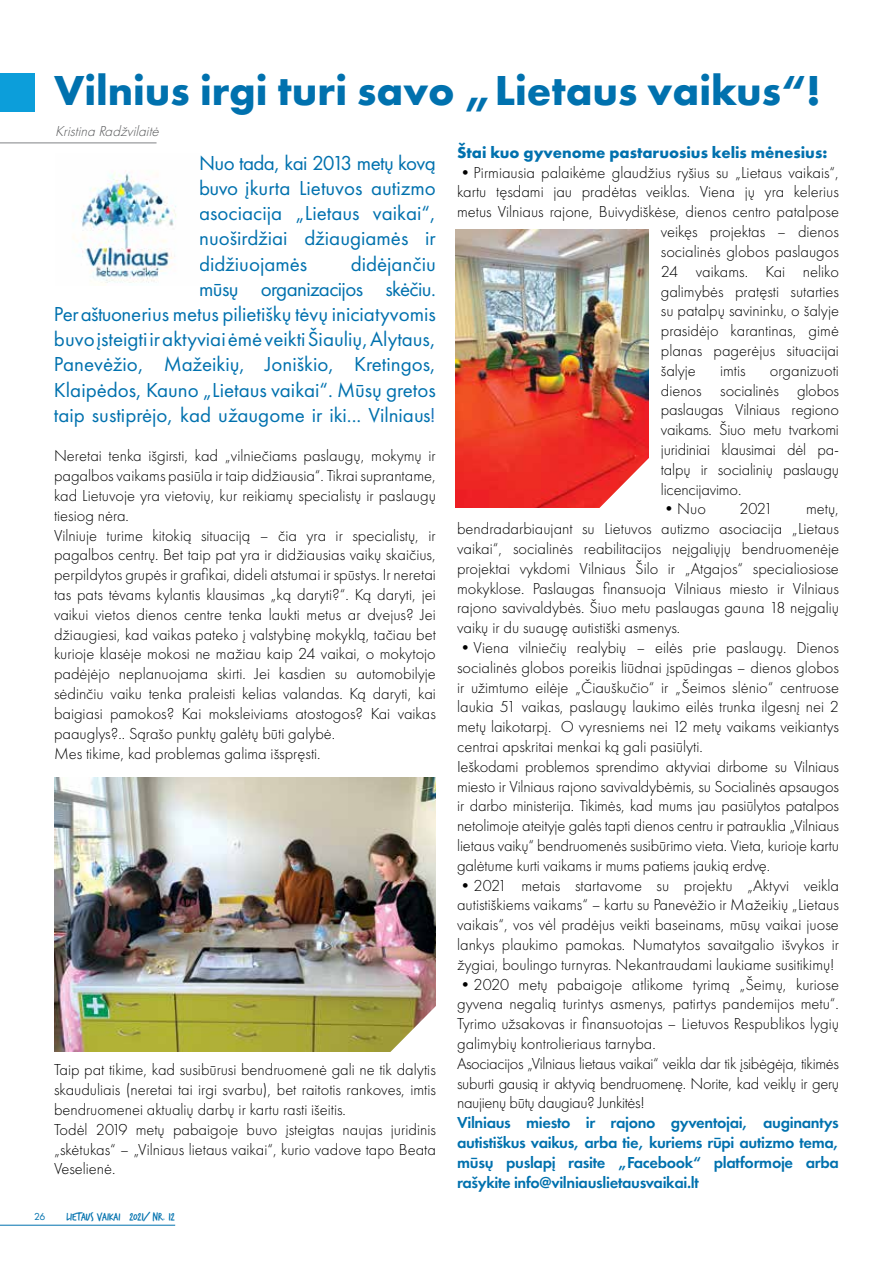
<style>
.page{position:relative;width:893px;height:1263px;background:#fff}
.page>*{position:absolute;margin:0;border:0;box-sizing:border-box;transform-origin:0 0}
.t1{font:700 43.5px "Futura PT";color:#0071ae}
.t2{font:21px/25.2px "Futura PT";color:#0071ae;text-align:justify}
.t3{font:300 16.5px/19.8px "Futura PT";color:#000}
.t4{font:600 16.5px/19.8px "Futura PT";letter-spacing:-.02em;color:#0071ae;text-align:justify}
.t5{font:700 16.5px "Futura PT";color:#0071ae}
.t6{font:italic 300 15px "Futura PT";color:#58595b}
.t7{font:12px "Trash Hand";color:#0071ae}
.t8{font:10.5px "Futura PT";color:#0071ae}
.s1{color:#1c75bc}
</style>
<div class="page">
<hr style="left:0;top:1225px;width:175px;height:1px;background:#0071ae">
<hr style="left:0;top:143px;width:157px;height:1px;background:#808285">
<img style="left:72px;top:172px;width:104px;height:111px">
<img style="left:55px;top:778px;width:380px;height:273px">
<img style="left:455px;top:230px;width:193px;height:277px">
<svg style="left:596px;top:457px;width:53px;height:51px"></svg>
<svg style="left:387px;top:1001px;width:49px;height:51px"></svg>
<div style="left:0;top:74px;width:34px;height:38px;background:#0c9eda"></div>
<h1 class="t1" style="left:54px;top:63px;width:768px">Vilnius irgi turi savo „Lietaus vaikus“!</h1>
<p class="t5" style="left:457px;top:142px;width:372px">Štai kuo gyvenome pastaruosius kelis mėnesius:</p>
<p class="t3" style="left:457px;top:162px;width:383px">•Pirmiausia palaikėme glaudžius ryšius su „Lietaus vaikais“,</p>
<p class="t3" style="left:457px;top:182px;width:383px">kartu tęsdami jau pradėtas veiklas. Viena jų yra kelerius</p>
<p class="t3" style="left:457px;top:202px;width:383px">metus Vilniaus rajone, Buivydiškėse, dienos centro patalpose</p>
<p class="t3" style="left:661px;top:222px;width:180px">veikęs projektas – dienos</p>
<p class="t3" style="left:661px;top:242px;width:180px">socialinės globos paslaugos</p>
<p class="t3" style="left:661px;top:261px;width:180px">24 vaikams. Kai neliko</p>
<p class="t3" style="left:661px;top:281px;width:180px">galimybės pratęsti sutarties</p>
<p class="t3" style="left:661px;top:301px;width:180px">su patalpų savininku, o šalyje</p>
<p class="t3" style="left:661px;top:321px;width:180px">prasidėjo karantinas, gimė</p>
<p class="t3" style="left:661px;top:341px;width:180px">planas pagerėjus situacijai</p>
<p class="t3" style="left:661px;top:360px;width:37px">šalyje</p>
<p class="t3" style="left:720px;top:360px;width:27px">imtis</p>
<p class="t6" style="left:55px;top:123px;width:109px">Kristina Radžvilaitė</p>
<p class="t2" style="left:199px;top:150px;width:238px">Nuo tada, kai 2013 metų kovą buvo įkurta Lietuvos autizmo asociacija „Lietaus vaikai“, nuoširdžiai džiaugiamės ir didžiuojamės</p>
<p class="t2" style="left:54px;top:251px;width:383px;text-align:right">didėjančiu<br>mūsų organizacijos skėčiu.<br>Per aštuonerius metus pilietiškų tėvų iniciatyvomis buvo įsteigti ir aktyviai ėmė veikti Šiaulių, Alytaus, Panevėžio, Mažeikių, Joniškio, Kretingos, Klaipėdos, Kauno „Lietaus vaikai“. Mūsų gretos taip sustiprėjo, kad užaugome ir iki... Vilniaus<span class="s1">!</span></p>
<p class="t3" style="left:54px;top:446px;width:383px">Neretai tenka išgirsti, kad „vilniečiams paslaugų, mokymų ir pagalbos vaikams pasiūla ir taip didžiausia“. Tikrai suprantame, kad Lietuvoje yra vietovių, kur reikiamų specialistų ir paslaugų tiesiog nėra.<br>Vilniuje turime kitokią situaciją – čia yra ir specialistų, ir pagalbos centrų. Bet taip pat yra ir didžiausias vaikų skaičius, perpildytos grupės ir grafikai, dideli atstumai ir spūstys. Ir neretai tas pats tėvams kylantis klausimas „ką daryti?“. Ką daryti, jei vaikui vietos dienos centre tenka laukti metus ar dvejus? Jei džiaugiesi, kad vaikas pateko į valstybinę mokyklą, tačiau bet kurioje klasėje mokosi ne mažiau kaip 24 vaikai, o mokytojo padėjėjo neplanuojama skirti. Jei kasdien su automobilyje sėdinčiu vaiku tenka praleisti kelias valandas. Ką daryti, kai baigiasi pamokos? Kai moksleiviams atostogos? Kai vaikas paauglys?.. Sąrašo punktų galėtų būti galybė.<br>Mes tikime, kad problemas galima išspręsti.</p>
<p class="t3" style="left:661px;top:360px;width:180px;text-align:justify;text-indent:109px">organizuoti dienos socialinės globos paslaugas Vilniaus regiono vaikams. Šiuo metu tvarkomi juridiniai klausimai dėl pa&shy;talpų ir socialinių paslaugų licencijavimo.</p>
<p class="t3" style="left:661px;top:499px;width:47px">•Nuo</p>
<p class="t3" style="left:739px;top:499px;width:35px">2021</p>
<p class="t3" style="left:457px;top:499px;width:383px;text-align:justify;text-indent:349px">metų, bendradarbiaujant su Lietuvos autizmo asociacija „Lietaus vaikai“, socialinės reabilitacijos neįgaliųjų bendruomenėje projektai vykdomi Vilniaus Šilo ir „Atgajos“ specialiosiose mokyklose. Paslaugas finansuoja Vilniaus miesto ir Vilniaus rajono savivaldybės. Šiuo metu paslaugas gauna 18 neįgalių vaikų ir du suaugę autistiški asmenys.</p>
<p class="t3" style="left:457px;top:638px;width:383px">•Viena vilniečių realybių – eilės prie paslaugų. Dienos socialinės globos poreikis liūdnai įspūdingas – dienos globos ir užimtumo eilėje „Čiauškučio“ ir „Šeimos slėnio“ centruose laukia 51 vaikas, paslaugų laukimo eilės trunka ilgesnį nei 2 metų laikotarpį. O vyresniems nei 12 metų vaikams veikiantys centrai apskritai menkai ką gali pasiūlyti.<br>Ieškodami problemos sprendimo aktyviai dirbome su Vilniaus miesto ir Vilniaus rajono savivaldybėmis, su Socialinės apsaugos ir darbo ministerija. Tikimės, kad mums jau pasiūlytos patalpos netolimoje ateityje galės tapti dienos centru ir patrauklia „Vilniaus lietaus vaikų“ bendruomenės susibūrimo vieta. Vieta, kurioje kartu galėtume kurti vaikams ir mums patiems jaukią erdvę.</p>
<p class="t3" style="left:457px;top:875px;width:383px;text-align:justify">•2021 metais startavome su projektu „Aktyvi veikla autistiškiems vaikams“ – kartu su Panevėžio ir Mažeikių „Lietaus vaikais“, vos vėl pradėjus veikti baseinams, mūsų vaikai juose lankys plaukimo pamokas. Numatytos savaitgalio išvykos ir žygiai, boulingo turnyras. Nekantraudami laukiame susitikimų!</p>
<p class="t3" style="left:457px;top:974px;width:383px">•2020 metų pabaigoje atlikome tyrimą „Šeimų, kuriose gyvena negalią turintys asmenys, patirtys pandemijos metu“.<br>Tyrimo užsakovas ir finansuotojas – Lietuvos Respublikos lygių galimybių kontrolieriaus tarnyba.<br>Asociacijos „Vilniaus lietaus vaikai“ veikla dar tik įsibėgėja, tikimės suburti gausią ir aktyvią bendruomenę. Norite, kad veiklų ir gerų naujienų būtų daugiau? Junkitės!</p>
<p class="t4" style="left:457px;top:1112px;width:383px">Vilniaus miesto ir rajono gyventojai, auginantys autistiškus vaikus, arba tie, kuriems rūpi autizmo tema, mūsų puslapį rasite „Facebook“ platformoje arba rašykite info@vilniauslietausvaikai.lt</p>
<p class="t3" style="left:54px;top:1060px;width:383px">Taip pat tikime, kad susibūrusi bendruomenė gali ne tik dalytis skauduliais (neretai tai irgi svarbu), bet raitotis rankoves, imtis bendruomenei aktualių darbų ir kartu rasti išeitis.<br>Todėl 2019 metų pabaigoje buvo įsteigtas naujas juridinis „skėtukas“ – „Vilniaus lietaus vaikai“, kurio vadove tapo Beata Veselienė.</p>
<p class="t8" style="left:34px;top:1210px;width:13px">26</p>
<p class="t7" style="left:66px;top:1211px;width:110px">LIETAUS VAIKAI 2021/ NR. 12</p>
</div>
